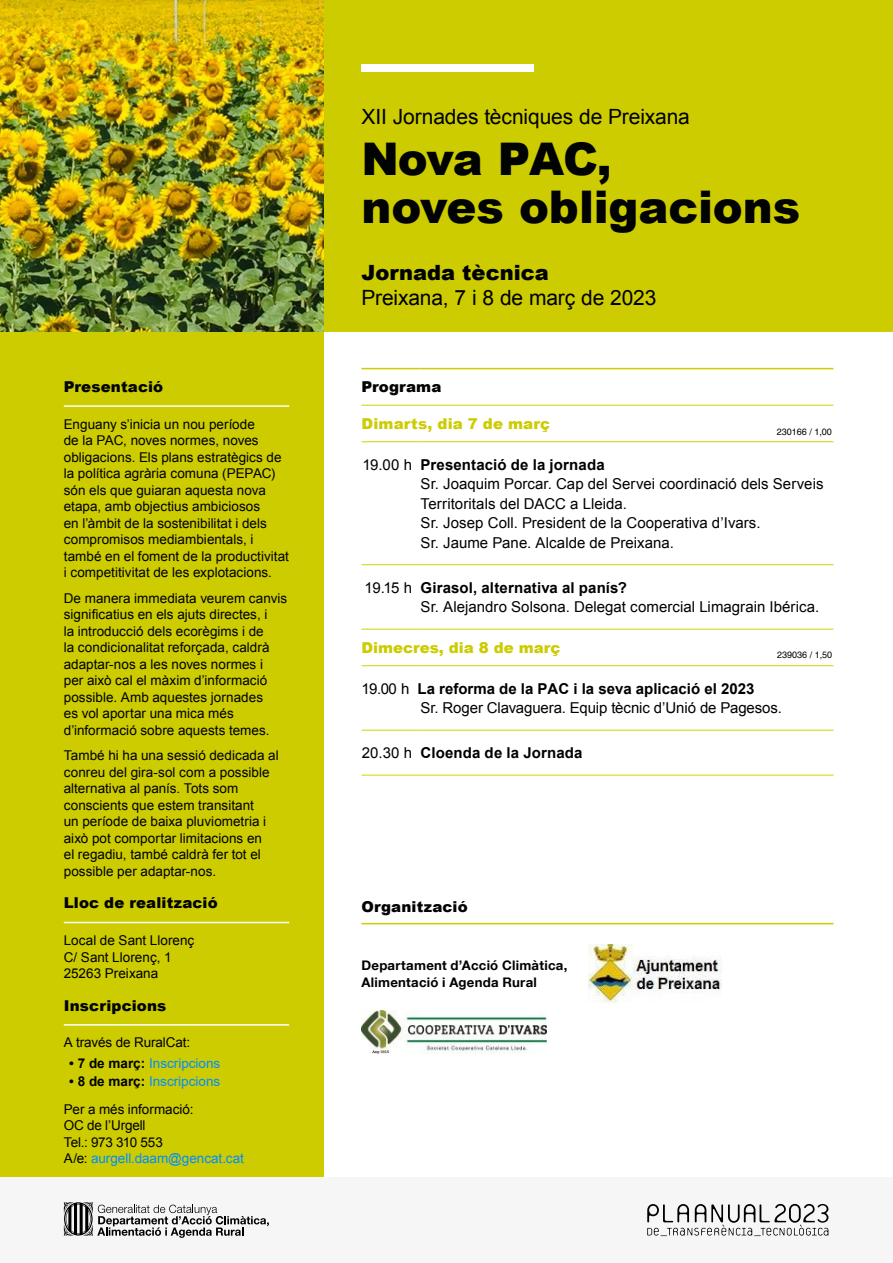
<style>
.page{position:relative;width:893px;height:1263px;background:#fff}
.page>*{position:absolute;margin:0;border:0;box-sizing:border-box;transform-origin:0 0}
.t1{font:900 45px/48px "Arial";letter-spacing:-.005em;color:#010202}
.t2{font:21px "Arial";letter-spacing:-.005em;color:#000}
.t3{font:900 21px "Arial";letter-spacing:.005em;color:#000}
._8_Auto_-_Centre{font:15px/19.5px "Arial";color:#000}
._8_Auto_-_Centre-2{font:700 15px "Arial";letter-spacing:.005em;color:#000}
.t4{font:900 15px "Arial";letter-spacing:.01em;color:#020304}
._8_Auto_-_Centre-3{font:900 15px "Arial";color:#cc0}
._8_Auto_-_Left{font:15px "Arial";letter-spacing:-.015em;color:#000}
.t5{font:13.5px/16.5px "Arial";color:#000}
.t6{font:13.5px "Arial";color:#008dff}
.t7{font:13.5px "Arial";letter-spacing:-.005em;color:#008dff}
.t8{font:13.5px "Arial";letter-spacing:-.025em;color:#000}
._8_Auto_-_Centre-4{font:700 13.2px "Helvetica Neue LT Com";letter-spacing:.02em;color:#000}
.t9{font:9px "Helvetica";color:#000}
.s1{font-weight:700;color:#000}
.s2{color:#000}
.s3{font-weight:400}
</style>
<div class="page">
<div style="left:0;top:332px;width:323px;height:846px;background:#cc0"></div>
<div style="left:323px;top:0;width:570px;height:332px;background:#cc0"></div>
<div style="left:0;top:1178px;width:893px;height:85px;background:#f6f6f6"></div>
<svg style="left:64px;top:1202px;width:205px;height:36px"></svg>
<div style="left:361px;top:64px;width:173px;height:7px;background:#fff"></div>
<svg style="left:647px;top:1204px;width:181px;height:32px"></svg>
<hr style="left:64px;top:405px;width:225px;height:2px;background:#fff">
<hr style="left:64px;top:922px;width:225px;height:1px;background:#fff">
<hr style="left:64px;top:1024px;width:225px;height:2px;background:#fff">
<hr style="left:361px;top:405px;width:60px;height:1px;background:#cdd500">
<hr style="left:421px;top:405px;width:412px;height:1px;background:#cdd500">
<hr style="left:361px;top:441px;width:60px;height:1px;background:#cdd500">
<hr style="left:421px;top:441px;width:412px;height:1px;background:#cdd500">
<hr style="left:361px;top:564px;width:60px;height:1px;background:#cdd500">
<hr style="left:421px;top:564px;width:412px;height:1px;background:#cdd500">
<hr style="left:361px;top:629px;width:60px;height:1px;background:#cdd500">
<hr style="left:421px;top:629px;width:412px;height:1px;background:#cdd500">
<hr style="left:361px;top:665px;width:60px;height:1px;background:#cdd500">
<hr style="left:421px;top:665px;width:412px;height:1px;background:#cdd500">
<hr style="left:361px;top:730px;width:60px;height:1px;background:#cdd500">
<hr style="left:421px;top:730px;width:412px;height:1px;background:#cdd500">
<hr style="left:361px;top:775px;width:60px;height:1px;background:#cdd500">
<hr style="left:421px;top:775px;width:412px;height:1px;background:#cdd500">
<hr style="left:361px;top:368px;width:60px;height:1px;background:#cc0">
<hr style="left:421px;top:368px;width:412px;height:1px;background:#cc0">
<img style="left:0;top:0;width:323px;height:332px">
<hr style="left:361px;top:923px;width:472px;height:1px;background:#cc0">
<img style="left:589px;top:945px;width:132px;height:57px">
<img style="left:361px;top:1010px;width:185px;height:44px">
<p class="t4" style="left:64px;top:376px;width:101px">Presentació</p>
<p class="t5" style="left:64px;top:416px;width:227px">Enguany s’inicia un nou període<br>de la PAC, noves normes, noves obligacions. Els plans estratègics de la política agrària comuna (PEPAC) són els que guiaran aquesta nova etapa, amb objectius ambiciosos<br>en l’àmbit de la sostenibilitat i dels compromisos mediambientals, i també en el foment de la productivitat i competitivitat de les explotacions.</p>
<p class="t5" style="left:64px;top:590px;width:225px">De manera immediata veurem canvis significatius en els ajuts directes, i<br>la introducció dels ecorègims i de<br>la condicionalitat reforçada, caldrà adaptar-nos a les noves normes i<br>per això cal el màxim d’informació possible. Amb aquestes jornades<br>es vol aportar una mica més d’informació sobre aquests temes.</p>
<p class="t5" style="left:64px;top:747px;width:216px">També hi ha una sessió dedicada al conreu del gira-sol com a possible alternativa al panís. Tots som conscients que estem transitant<br>un període de baixa pluviometria i això pot comportar limitacions en<br>el regadiu, també caldrà fer tot el possible per adaptar-nos.</p>
<p class="t4" style="left:64px;top:892px;width:155px">Lloc de realització</p>
<p class="t5" style="left:64px;top:932px;width:132px">Local de Sant Llorenç</p>
<p class="t5" style="left:64px;top:949px;width:109px">C/ Sant Llorenç, 1</p>
<p class="t5" style="left:64px;top:965px;width:96px">25263 Preixana</p>
<p class="t4" style="left:64px;top:994px;width:104px">Inscripcions</p>
<p class="t5" style="left:64px;top:1035px;width:128px">A través de RuralCat:</p>
<p class="t6" style="left:69px;top:1054px;width:153px"><span class="s1">• 7 de març:</span> Inscripcions</p>
<p class="t6" style="left:69px;top:1072px;width:152px"><span class="s1">• 8 de març:</span> Inscripcions</p>
<p class="t5" style="left:64px;top:1101px;width:131px">Per a més informació:</p>
<p class="t5" style="left:64px;top:1117px;width:83px">OC de l’Urgell</p>
<p class="t8" style="left:64px;top:1133px;width:101px">Tel.: 973 310 553</p>
<p class="t7" style="left:64px;top:1149px;width:182px"><span class="s2">A/e:</span> aurgell.daam@gencat.cat</p>
<p class="t2" style="left:361px;top:102px;width:330px">XII Jornades tècniques de Preixana</p>
<p class="t1" style="left:361px;top:133px;width:440px">Nova PAC,<br>noves obligacions</p>
<p class="t3" style="left:361px;top:257px;width:189px">Jornada tècnica</p>
<p class="t2" style="left:361px;top:284px;width:297px">Preixana, 7 i 8 de març de 2023</p>
<p class="t4" style="left:361px;top:376px;width:82px">Programa</p>
<p class="_8_Auto_-_Centre-3" style="left:361px;top:413px;width:190px">Dimarts, dia 7 de març</p>
<p class="_8_Auto_-_Left" style="left:362px;top:455px;width:51px">19.00 h</p>
<p class="_8_Auto_-_Centre-2" style="left:421px;top:454px;width:186px">Presentació de la jornada</p>
<p class="_8_Auto_-_Centre" style="left:421px;top:474px;width:404px">Sr. Joaquim Porcar. Cap del Servei coordinació dels Serveis<br>Territoritals del DACC a Lleida.</p>
<p class="_8_Auto_-_Centre" style="left:421px;top:513px;width:341px">Sr. Josep Coll. President de la Cooperativa d’Ivars.</p>
<p class="_8_Auto_-_Centre" style="left:421px;top:533px;width:255px">Sr. Jaume Pane. Alcalde de Preixana.</p>
<p class="_8_Auto_-_Left" style="left:365px;top:577px;width:49px">19.15 h</p>
<p class="_8_Auto_-_Centre-2" style="left:421px;top:577px;width:208px">Girasol, alternativa al panís?</p>
<p class="_8_Auto_-_Centre" style="left:421px;top:597px;width:400px">Sr. Alejandro Solsona. Delegat comercial Limagrain Ibérica.</p>
<p class="_8_Auto_-_Centre-3" style="left:361px;top:636px;width:201px">Dimecres, dia 8 de març</p>
<p class="_8_Auto_-_Centre-2" style="left:361px;top:678px;width:394px"><span class="s3">19.00 h</span> La reforma de la PAC i la seva aplicació el 2023</p>
<p class="_8_Auto_-_Centre" style="left:421px;top:698px;width:363px">Sr. Roger Clavaguera. Equip tècnic d’Unió de Pagesos.</p>
<p class="_8_Auto_-_Left" style="left:362px;top:743px;width:52px">20.30 h</p>
<p class="_8_Auto_-_Centre-2" style="left:421px;top:742px;width:163px">Cloenda de la Jornada</p>
<p class="t9" style="left:777px;top:427px;width:57px">230166 / 1,00</p>
<p class="t9" style="left:777px;top:650px;width:57px">239036 / 1,50</p>
<p class="t4" style="left:361px;top:896px;width:108px">Organització</p>
<p class="_8_Auto_-_Centre-4" style="left:361px;top:957px;width:208px">Departament d’Acció Climàtica,</p>
<p class="_8_Auto_-_Centre-4" style="left:361px;top:973px;width:177px">Alimentació i Agenda Rural</p>
</div>
